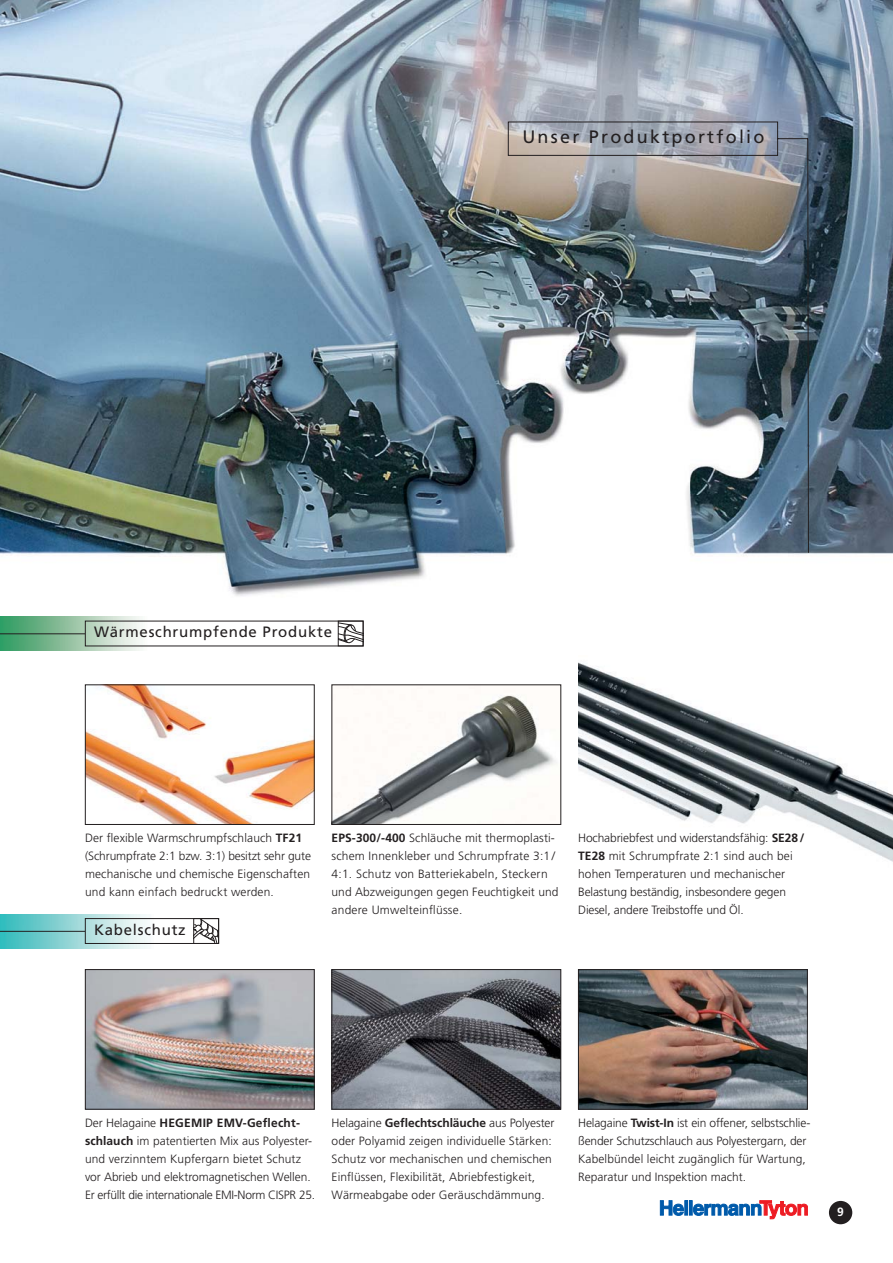
<style>
.page{position:relative;width:893px;height:1263px;background:#fff}
.page>*{position:absolute;margin:0;border:0;box-sizing:border-box;transform-origin:0 0}
.t1{font:18px "Frutiger LT";letter-spacing:.125em;color:#231f20}
.t2{font:15px "Frutiger LT";letter-spacing:.05em;color:#231f20}
.t3{font:300 12px/18px "Frutiger LT";letter-spacing:.01em;color:#231f20}
.t4{font:300 12px/18px "Frutiger LT";letter-spacing:-.01em;color:#231f20}
.t5{font:700 12px "Frutiger LT";color:#fff}
.s1{font-weight:700}
</style>
<div class="page">
<img style="left:578px;top:662px;width:315px;height:200px">
<img style="left:0;top:0;width:893px;height:596px">
<div style="left:829px;top:1201px;width:23px;height:23px;background:#231f20;border-radius:50%"></div>
<div style="left:684px;top:1200px;width:4px;height:15px;border:1px solid #005aaa"></div>
<div style="left:689px;top:1200px;width:3px;height:15px;border:1px solid #005aaa"></div>
<svg style="left:660px;top:1200px;width:27px;height:16px"></svg>
<svg style="left:693px;top:1200px;width:115px;height:19px"></svg>
<img style="left:508px;top:121px;width:301px;height:432px">
<img style="left:0;top:617px;width:153px;height:34px">
<hr style="left:0;top:634px;width:85px;height:1px;background:#231f20">
<svg style="left:340px;top:623px;width:21px;height:20px"></svg>
<div style="left:338px;top:621px;width:25px;height:25px;border:1px solid #231f20"></div>
<img style="left:87px;top:687px;width:226px;height:136px">
<div style="left:85px;top:685px;width:230px;height:140px;border:1px solid #231f20"></div>
<img style="left:334px;top:695px;width:223px;height:128px">
<div style="left:332px;top:685px;width:229px;height:140px;border:1px solid #231f20"></div>
<img style="left:87px;top:971px;width:226px;height:137px">
<div style="left:85px;top:969px;width:230px;height:141px;border:1px solid #231f20"></div>
<img style="left:334px;top:971px;width:225px;height:137px">
<div style="left:332px;top:969px;width:229px;height:141px;border:1px solid #231f20"></div>
<img style="left:580px;top:971px;width:226px;height:137px">
<div style="left:578px;top:969px;width:230px;height:141px;border:1px solid #231f20"></div>
<img style="left:0;top:914px;width:147px;height:34px">
<div style="left:85px;top:918px;width:134px;height:26px;border:1px solid #231f20"></div>
<hr style="left:0;top:931px;width:85px;height:1px;background:#231f20">
<svg style="left:195px;top:920px;width:22px;height:22px"></svg>
<div style="left:193px;top:918px;width:26px;height:26px;border:1px solid #231f20"></div>
<h1 class="t1" style="left:522px;top:129px;width:244px">Unser Produktportfolio</h1>
<p class="t2" style="left:94px;top:625px;width:239px">Wärmeschrumpfende Produkte</p>
<p class="t3" style="left:85px;top:830px;width:228px">Der flexible Warmschrumpfschlauch <span class="s1">TF21 </span>(Schrumpfrate 2:1 bzw. 3:1) besitzt sehr gute mecha nische und chemische Eigenschaften und kann einfach bedruckt werden.</p>
<p class="t3" style="left:332px;top:830px;width:228px"><span class="s1">EPS-300/-400</span> Schläuche mit thermoplasti&shy;schem Innenkleber und Schrumpfrate 3:1/ 4:1. Schutz von Batterie kabeln, Steckern und Abzweigungen gegen Feuchtigkeit und andere Umwelteinflüsse.</p>
<p class="t4" style="left:578px;top:830px;width:228px">Hochabriebfest und widerstandsfähig: <span class="s1">SE28 / TE28</span> mit Schrumpfrate 2:1 sind auch bei hohen Temperaturen und mechanischer<br>Be lastung beständig, insbesondere gegen Diesel, andere Treibstoffe und Öl.</p>
<p class="t2" style="left:94px;top:923px;width:93px">Kabelschutz</p>
<p class="t3" style="left:85px;top:1114px;width:232px">Der Helagaine <span class="s1">HEGEMIP EMV-Geflecht&shy;schlauch</span> im patentierten Mix aus Polyester&shy;und verzinntem Kupfergarn bietet Schutz vor Abrieb und elektromagnetischen Wellen.<br>Er erfüllt die internationale EMI-Norm CISPR 25.</p>
<p class="t3" style="left:332px;top:1114px;width:224px">Helagaine <span class="s1">Geflechtschläuche</span> aus Poly ester oder Polyamid zeigen individuelle Stärken:<br>Schutz vor mechanischen und chemischen Einflüssen, Flexibilität, Abrieb festig keit, Wärmeabgabe oder Geräuschdämmung.</p>
<p class="t4" style="left:578px;top:1114px;width:234px">Helagaine <span class="s1">Twist-In</span> ist ein offener, selbst schlie - ß ender Schutzschlauch aus Polyestergarn, der Kabelbündel leicht zugänglich für Wartung, Reparatur und Inspektion macht.</p>
<p class="t5" style="left:837px;top:1207px;width:8px">9</p>
</div>
